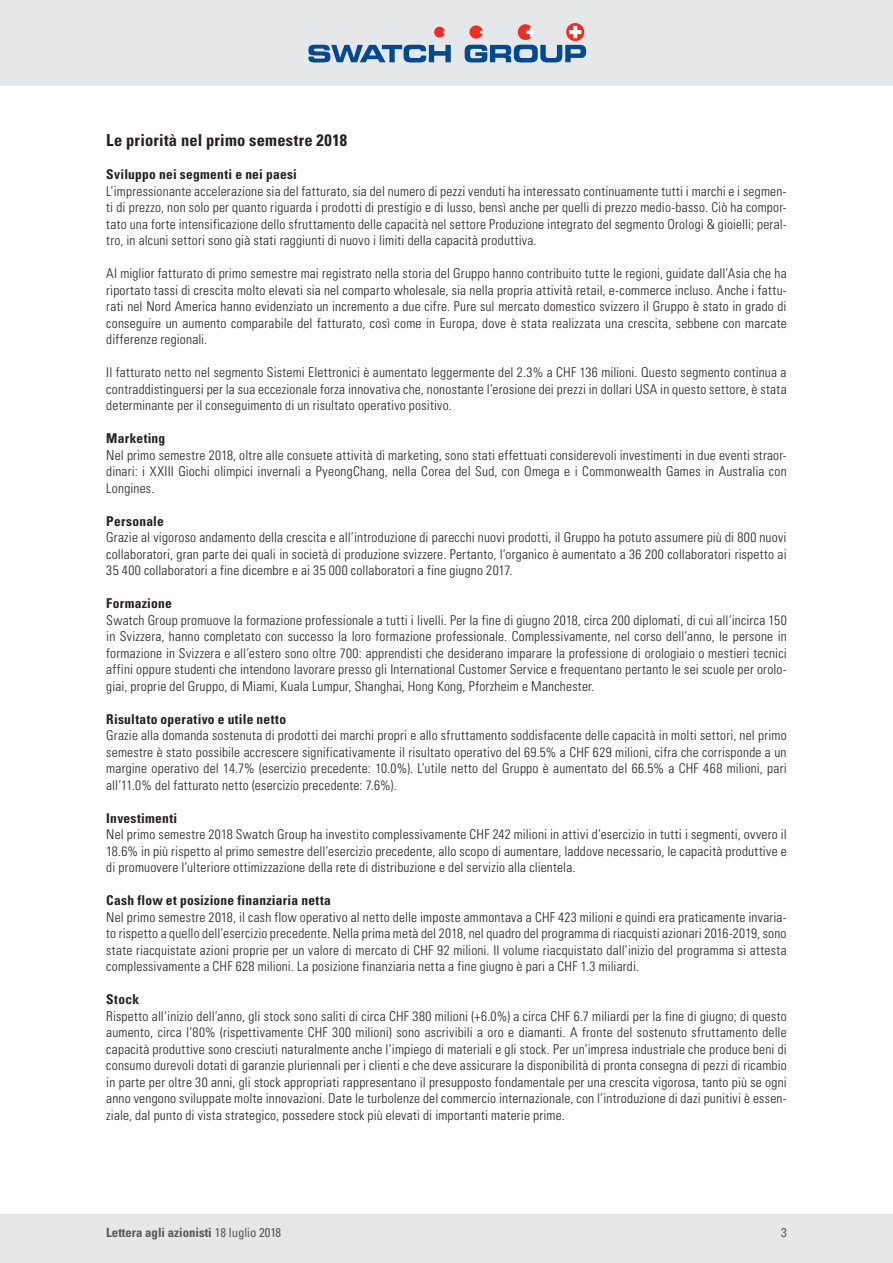
<style>
.page{position:relative;width:893px;height:1263px;background:#fff}
.page>*{position:absolute;margin:0;border:0;box-sizing:border-box;transform-origin:0 0}
._301_Body_copy{font:700 condensed 16.5px "Univers LT Std";letter-spacing:.015em;color:#231f20}
._301_Body_copy-2{font:300 condensed 13.5px/16.5px "Univers LT Std";letter-spacing:.015em;color:#231f20;text-align:justify}
._301_Body_copy-3{font:700 condensed 13.5px "Univers LT Std";letter-spacing:.02em;color:#231f20}
.t1{font:700 condensed 12.75px "Univers LT Std";color:#57585a}
.t2{font:condensed 12.75px "Univers LT Std";color:#57585a}
.s1{font-weight:400}
</style>
<div class="page">
<div style="left:0;top:1213px;width:893px;height:50px;background:#e6e7e9"></div>
<div style="left:0;top:0;width:893px;height:86px;background:#e6e7e9"></div>
<svg style="left:308px;top:45px;width:143px;height:17px"></svg>
<svg style="left:434px;top:27px;width:11px;height:11px"></svg>
<svg style="left:465px;top:23px;width:121px;height:39px"></svg>
<p class="_301_Body_copy" style="left:106px;top:130px;width:242px">Le priorità nel primo semestre 2018</p>
<p class="_301_Body_copy-3" style="left:106px;top:166px;width:192px">Sviluppo nei segmenti e nei paesi</p>
<p class="_301_Body_copy-2" style="left:106px;top:183px;width:682px">L’impressionante accelerazione sia del fatturato, sia del numero di pezzi venduti ha interessato continuamente tutti i marchi e i segmen&shy;ti di prezzo, non solo per quanto riguarda i prodotti di prestigio e di lusso, bensì anche per quelli di prezzo medio-basso. Ciò ha compor&shy;tato una forte intensificazione dello sfruttamento delle capacità nel settore Produzione integrato del segmento Orologi &amp; gioielli; peral&shy;tro, in alcuni settori sono già stati raggiunti di nuovo i limiti della capacità produttiva.</p>
<p class="_301_Body_copy-2" style="left:106px;top:265px;width:682px">Al miglior fatturato di primo semestre mai registrato nella storia del Gruppo hanno contribuito tutte le regioni, guidate dall’Asia che ha riportato tassi di crescita molto elevati sia nel comparto wholesale, sia nella propria attività retail, e-commerce incluso. Anche i fattu&shy;rati nel Nord America hanno evidenziato un incremento a due cifre. Pure sul mercato domestico svizzero il Gruppo è stato in grado di conseguire un aumento comparabile del fatturato, così come in Europa, dove è stata realizzata una crescita, sebbene con marcate differenze regionali.</p>
<p class="_301_Body_copy-2" style="left:106px;top:364px;width:682px">Il fatturato netto nel segmento Sistemi Elettronici è aumentato leggermente del 2.3% a CHF 136 milioni. Questo segmento continua a contraddistinguersi per la sua eccezionale forza innovativa che, nonostante l’erosione dei prezzi in dollari USA in questo settore, è stata determinante per il conseguimento di un risultato operativo positivo.</p>
<p class="_301_Body_copy-3" style="left:106px;top:430px;width:61px">Marketing</p>
<p class="_301_Body_copy-2" style="left:106px;top:447px;width:682px">Nel primo semestre 2018, oltre alle consuete attività di marketing, sono stati effettuati considerevoli investimenti in due eventi straor&shy;dinari: i XXIII Giochi olimpici invernali a PyeongChang, nella Corea del Sud, con Omega e i Commonwealth Games in Australia con Longines.</p>
<p class="_301_Body_copy-3" style="left:106px;top:512px;width:59px">Personale</p>
<p class="_301_Body_copy-2" style="left:106px;top:529px;width:682px">Grazie al vigoroso andamento della crescita e all’introduzione di parecchi nuovi prodotti, il Gruppo ha potuto assumere più di 800 nuovi collaboratori, gran parte dei quali in società di produzione svizzere. Pertanto, l’organico è aumentato a 36 200 collaboratori rispetto ai 35 400 collaboratori a fine dicembre e ai 35 000 collaboratori a fine giugno 2017.</p>
<p class="_301_Body_copy-3" style="left:106px;top:595px;width:67px">Formazione</p>
<p class="_301_Body_copy-2" style="left:106px;top:612px;width:682px">Swatch Group promuove la formazione professionale a tutti i livelli. Per la fine di giugno 2018, circa 200 diplomati, di cui all’incirca 150 in Svizzera, hanno completato con successo la loro formazione professionale. Complessivamente, nel corso dell’anno, le persone in formazione in Svizzera e all’estero sono oltre 700: apprendisti che desiderano imparare la professione di orologiaio o mestieri tecnici affini oppure studenti che intendono lavorare presso gli International Customer Service e frequentano pertanto le sei scuole per orolo&shy;giai, proprie del Gruppo, di Miami, Kuala Lumpur, Shanghai, Hong Kong, Pforzheim e Manchester.</p>
<p class="_301_Body_copy-3" style="left:106px;top:710px;width:181px">Risultato operativo e utile netto</p>
<p class="_301_Body_copy-2" style="left:106px;top:727px;width:682px">Grazie alla domanda sostenuta di prodotti dei marchi propri e allo sfruttamento soddisfacente delle capacità in molti settori, nel primo semestre è stato possibile accrescere significativamente il risultato operativo del 69.5% a CHF 629 milioni, cifra che corrisponde a un margine operativo del 14.7% (esercizio precedente: 10.0%). L’utile netto del Gruppo è aumentato del 66.5% a CHF 468 milioni, pari all’11.0% del fatturato netto (esercizio precedente: 7.6%).</p>
<p class="_301_Body_copy-3" style="left:106px;top:809px;width:72px">Investimenti</p>
<p class="_301_Body_copy-2" style="left:106px;top:826px;width:682px">Nel primo semestre 2018 Swatch Group ha investito complessivamente CHF 242 milioni in attivi d’esercizio in tutti i segmenti, ovvero il 18.6% in più rispetto al primo semestre dell’esercizio precedente, allo scopo di aumentare, laddove necessario, le capacità produttive e di promuovere l’ulteriore ottimizzazione della rete di distribuzione e del servizio alla clientela.</p>
<p class="_301_Body_copy-3" style="left:106px;top:892px;width:226px">Cash flow et posizione finanziaria netta</p>
<p class="_301_Body_copy-2" style="left:106px;top:909px;width:682px">Nel primo semestre 2018, il cash flow operativo al netto delle imposte ammontava a CHF 423 milioni e quindi era praticamente invaria&shy;to rispetto a quello dell’esercizio precedente. Nella prima metà del 2018, nel quadro del programma di riacquisti azionari 2016-2019, sono state riacquistate azioni proprie per un valore di mercato di CHF 92 milioni. Il volume riacquistato dall’inizio del programma si attesta complessivamente a CHF 628 milioni. La posizione finanziaria netta a fine giugno è pari a CHF 1.3 miliardi.</p>
<p class="_301_Body_copy-3" style="left:106px;top:991px;width:34px">Stock</p>
<p class="_301_Body_copy-2" style="left:106px;top:1008px;width:682px">Rispetto all’inizio dell’anno, gli stock sono saliti di circa CHF 380 milioni (+6.0%) a circa CHF 6.7 miliardi per la fine di giugno; di questo aumento, circa l’80% (rispettivamente CHF 300 milioni) sono ascrivibili a oro e diamanti. A fronte del sostenuto sfruttamento delle capacità produttive sono cresciuti naturalmente anche l’impiego di materiali e gli stock. Per un’impresa industriale che produce beni di consumo durevoli dotati di garanzie pluriennali per i clienti e che deve assicurare la disponibilità di pronta consegna di pezzi di ricambio in parte per oltre 30 anni, gli stock appropriati rappresentano il presupposto fondamentale per una crescita vigorosa, tanto più se ogni anno vengono sviluppate molte innovazioni. Date le turbolenze del commercio internazionale, con l’introduzione di dazi punitivi è essen&shy;ziale, dal punto di vista strategico, possedere stock più elevati di importanti materie prime.</p>
<p class="t1" style="left:106px;top:1225px;width:176px">Lettera agli azionisti <span class="s1">18 luglio 2018</span></p>
<p class="t2" style="left:781px;top:1225px;width:7px">3</p>
</div>
